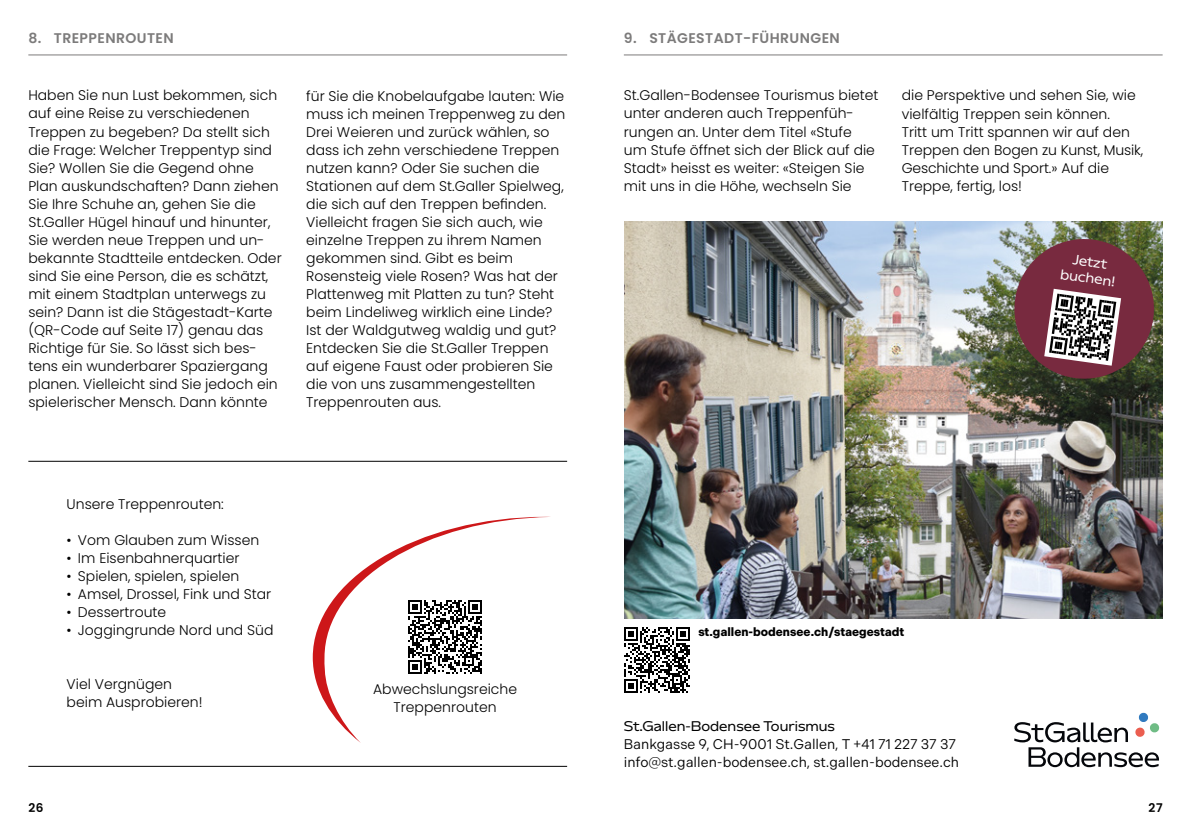
<style>
.page{position:relative;width:1191px;height:840px;background:#fff}
.page>*{position:absolute;margin:0;border:0;box-sizing:border-box;transform-origin:0 0}
.t1{font:300 14px/18px "Poppins";color:#000}
.t2{font:14px/18px "Indivisible";color:#000}
.t3{font:600 14px "Poppins";letter-spacing:.03em;color:#7c7b7b}
.t4{font:14px "Takeoff A1090";color:#000}
.t5{font:14px/16px "Takeoff A1090";color:#fff;text-align:center}
.t6{font:700 12px "Indivisible";color:#000}
.t7{font:600 12px "Poppins";color:#000}
</style>
<div class="page">
<hr style="left:28px;top:54px;width:539px;height:1px;background:#7c7b7b">
<hr style="left:624px;top:54px;width:538px;height:1px;background:#7c7b7b">
<img style="left:624px;top:221px;width:538px;height:397px">
<svg style="left:313px;top:516px;width:237px;height:226px"></svg>
<hr style="left:28px;top:460px;width:539px;height:1px;background:#000">
<hr style="left:28px;top:765px;width:539px;height:1px;background:#000">
<svg style="left:408px;top:600px;width:74px;height:73px"></svg>
<svg style="left:1014px;top:712px;width:145px;height:54px"></svg>
<svg style="left:1009px;top:234px;width:149px;height:149px"></svg>
<svg style="left:624px;top:627px;width:66px;height:65px"></svg>
<p class="t3" style="left:28px;top:30px;width:147px">8. TREPPENROUTEN</p>
<p class="t3" style="left:624px;top:30px;width:217px">9. STÄGESTADT- FÜHRUNGEN</p>
<p class="t1" style="left:28px;top:87px;width:255px">Haben Sie nun Lust bekommen, sich auf eine Reise zu verschiedenen Treppen zu begeben? Da stellt sich die Frage: Welcher Treppentyp sind Sie? Wollen Sie die Gegend ohne Plan auskundschaften? Dann ziehen Sie Ihre Schuhe an, gehen Sie die St.Galler Hügel hinauf und hinunter, Sie werden neue Treppen und un&shy;bekannte Stadtteile entdecken. Oder sind Sie eine Person, die es schätzt, mit einem Stadtplan unterwegs zu sein? Dann ist die Stägestadt-Karte (QR-Code auf Seite 17) genau das Richtige für Sie. So lässt sich bes&shy;tens ein wunderbarer Spaziergang planen. Vielleicht sind Sie jedoch ein spielerischer Mensch. Dann könnte</p>
<p class="t1" style="left:306px;top:87px;width:261px">für Sie die Knobelaufgabe lauten: Wie muss ich meinen Treppenweg zu den Drei Weieren und zurück wählen, so dass ich zehn verschiedene Treppen nutzen kann? Oder Sie suchen die Stationen auf dem St.Galler Spielweg, die sich auf den Treppen befinden.<br>Vielleicht fragen Sie sich auch, wie einzelne Treppen zu ihrem Namen gekommen sind. Gibt es beim Rosensteig viele Rosen? Was hat der Plattenweg mit Platten zu tun? Steht beim Lindeliweg wirklich eine Linde?<br>Ist der Waldgutweg waldig und gut?<br>Entdecken Sie die St.Galler Treppen auf eigene Faust oder probieren Sie die von uns zusammengestellten Treppenrouten aus.</p>
<p class="t1" style="left:624px;top:87px;width:256px">St.Gallen-Bodensee Tourismus bietet unter anderen auch Treppenfüh&shy;rungen an. Unter dem Titel «Stufe<br>um Stufe öffnet sich der Blick auf die Stadt» heisst es weiter: «Steigen Sie mit uns in die Höhe, wechseln Sie</p>
<p class="t1" style="left:901px;top:87px;width:243px">die Perspektive und sehen Sie, wie vielfältig Treppen sein können.<br>Tritt um Tritt spannen wir auf den<br>Treppen den Bogen zu Kunst, Musik,<br>Geschichte und Sport.» Auf die<br>Treppe, fertig, los!</p>
<p class="t5" style="left:1064px;top:250px;width:56px;rotate:8deg">Jetzt buchen!</p>
<p class="t1" style="left:67px;top:494px;width:159px">Unsere Treppenrouten:</p>
<p class="t1" style="left:67px;top:530px;width:194px">• Vom Glauben zum Wissen</p>
<p class="t1" style="left:67px;top:548px;width:174px">• Im Eisenbahnerquartier</p>
<p class="t1" style="left:67px;top:566px;width:174px">• Spielen, spielen, spielen</p>
<p class="t1" style="left:67px;top:584px;width:206px">• Amsel, Drossel, Fink und Star</p>
<p class="t1" style="left:67px;top:602px;width:101px">• Dessertroute</p>
<p class="t1" style="left:67px;top:620px;width:208px">• Joggingrunde Nord und Süd</p>
<p class="t1" style="left:67px;top:674px;width:138px">Viel Vergnügen beim Ausprobieren!</p>
<p class="t1" style="left:373px;top:679px;width:145px;text-align:center">Abwechslungsreiche<br>Treppenrouten</p>
<p class="t6" style="left:698px;top:625px;width:207px">st.gallen-bodensee.ch/staegestadt</p>
<p class="t4" style="left:624px;top:717px;width:213px">St.Gallen-Bodensee Tourismus</p>
<p class="t2" style="left:624px;top:735px;width:337px">Bankgasse 9, CH-9001 St.Gallen, T +41 71 227 37 37 info@st.gallen-bodensee.ch, st.gallen-bodensee.ch</p>
<p class="t7" style="left:28px;top:800px;width:17px">26</p>
<p class="t7" style="left:1148px;top:800px;width:16px">27</p>
</div>
